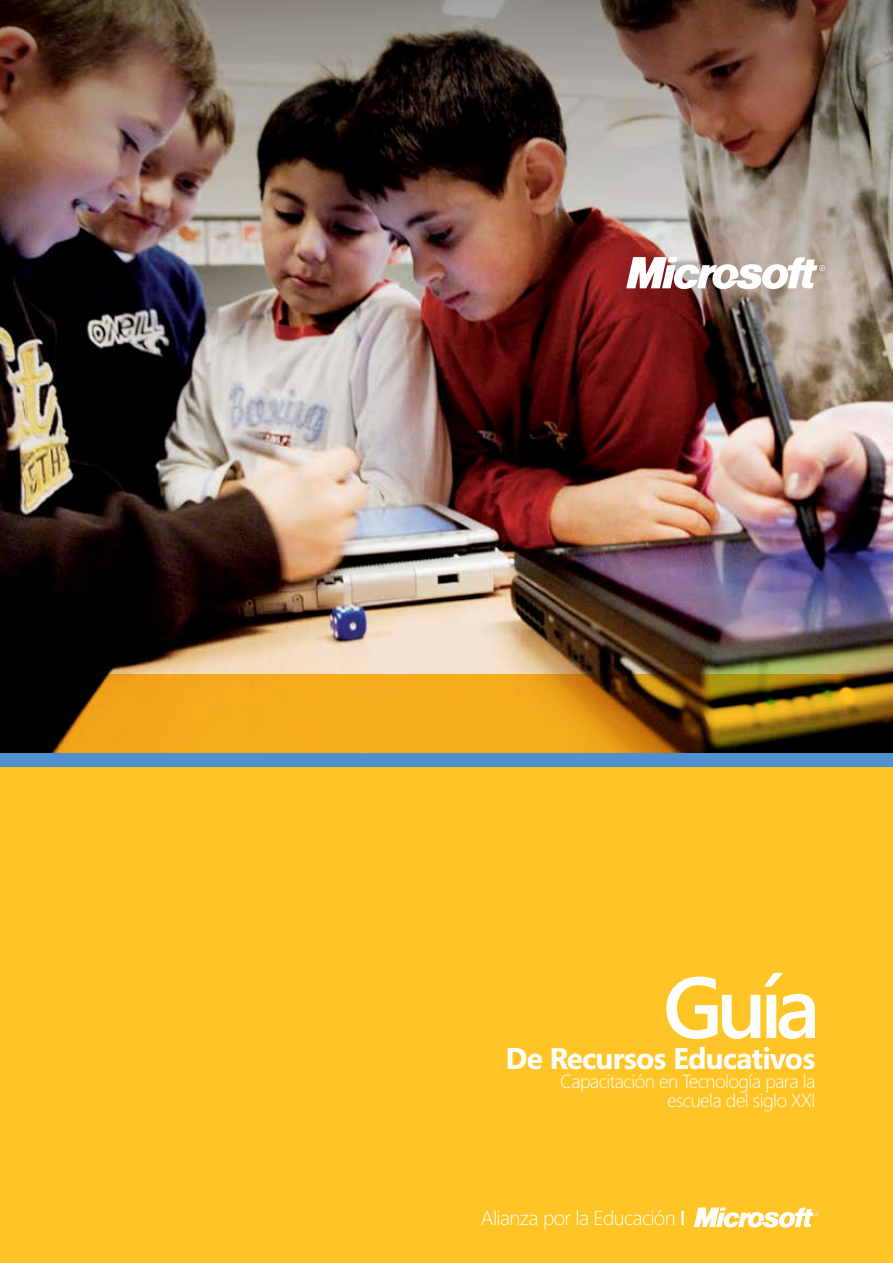
<style>
.page{position:relative;width:893px;height:1263px;background:#fff}
.page>*{position:absolute;margin:0;border:0;box-sizing:border-box;transform-origin:0 0}
.t1{font:600 86.25px "Segoe";color:#fff}
.t2{font:700 30px "Segoe";letter-spacing:-.03em;color:#fff}
.t3{font:300 20.25px "Segoe";letter-spacing:-.03em;color:#fff}
.t4{font:300 18.9px/19px "Segoe";letter-spacing:-.03em;color:#fff;text-align:right}
.s1{font-weight:600}
</style>
<div class="page">
<img style="left:0;top:599px;width:893px;height:75px">
<div style="left:0;top:754px;width:893px;height:509px;background:#ffc425"></div>
<svg style="left:0;top:674px;width:893px;height:80px;background:#b07b15"></svg>
<div style="left:0;top:754px;width:893px;height:13px;background:#5190cd"></div>
<img style="left:0;top:0;width:893px;height:599px">
<svg style="left:626px;top:257px;width:200px;height:33px"></svg>
<svg style="left:694px;top:1207px;width:125px;height:21px"></svg>
<h1 class="t1" style="left:663px;top:958px;width:158px">Guía</h1>
<h2 class="t2" style="left:506px;top:1041px;width:311px">De Recursos Educativos</h2>
<p class="t4" style="left:560px;top:1072px;width:257px">Capacitación en Tecnología para la escuela del siglo XXI</p>
<p class="t3" style="left:481px;top:1206px;width:207px">Alianza por la Educación <span class="s1">I</span></p>
</div>
